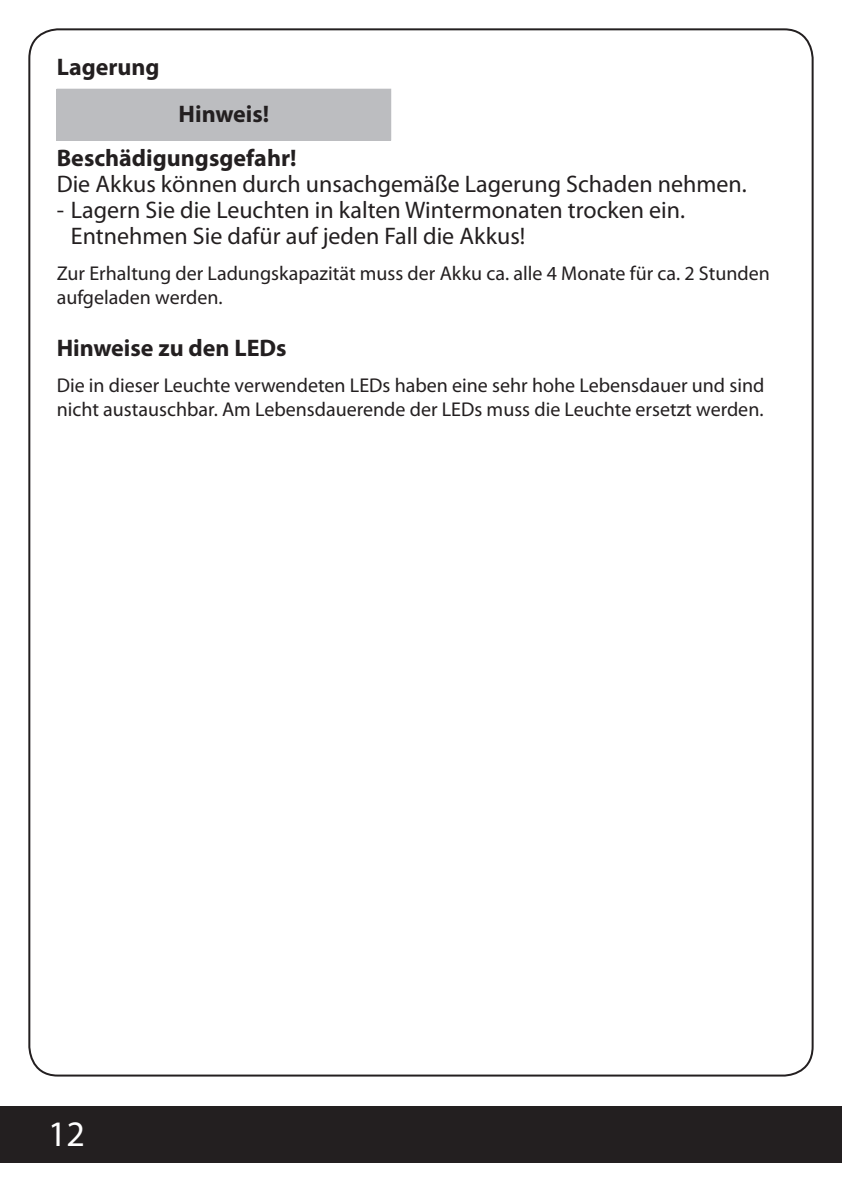
<style>
.page{position:relative;width:842px;height:1191px;background:#fff}
.page>*{position:absolute;margin:0;border:0;box-sizing:border-box;transform-origin:0 0}
.t1{font:36px "Myriad Pro";color:#fff}
.t2{font:24px/26px "Myriad Pro";color:#231f20}
.t3{font:700 24px/44.6px "Myriad Pro";color:#231f20}
.t4{font:20px/24px "Myriad Pro";color:#231f20}
</style>
<div class="page">
<div style="left:0;top:1106px;width:842px;height:56px;background:#231f20"></div>
<div style="left:57px;top:89px;width:334px;height:51px;background:#bcbdc0"></div>
<p class="t3" style="left:57px;top:45px;width:104px">Lagerung</p>
<p class="t3" style="left:57px;top:92px;width:241px;text-indent:122px">Hinweis!<br>Beschädigungsgefahr!</p>
<p class="t2" style="left:57px;top:172px;width:692px">Die Akkus können durch unsachgemäße Lagerung Schaden nehmen.</p>
<p class="t2" style="left:71px;top:198px;width:616px;text-indent:-14px">- Lagern Sie die Leuchten in kalten Wintermonaten trocken ein.<br>Entnehmen Sie dafür auf jeden Fall die Akkus!</p>
<p class="t4" style="left:57px;top:261px;width:715px">Zur Erhaltung der Ladungskapazität muss der Akku ca. alle 4 Monate für ca. 2 Stunden aufgeladen werden.</p>
<p class="t3" style="left:57px;top:326px;width:231px">Hinweise zu den LEDs</p>
<p class="t4" style="left:57px;top:373px;width:709px">Die in dieser Leuchte verwendeten LEDs haben eine sehr hohe Lebensdauer und sind nicht austauschbar. Am Lebensdauerende der LEDs muss die Leuchte ersetzt werden.</p>
<h1 class="t1" style="left:48px;top:1113px;width:38px">12</h1>
</div>
